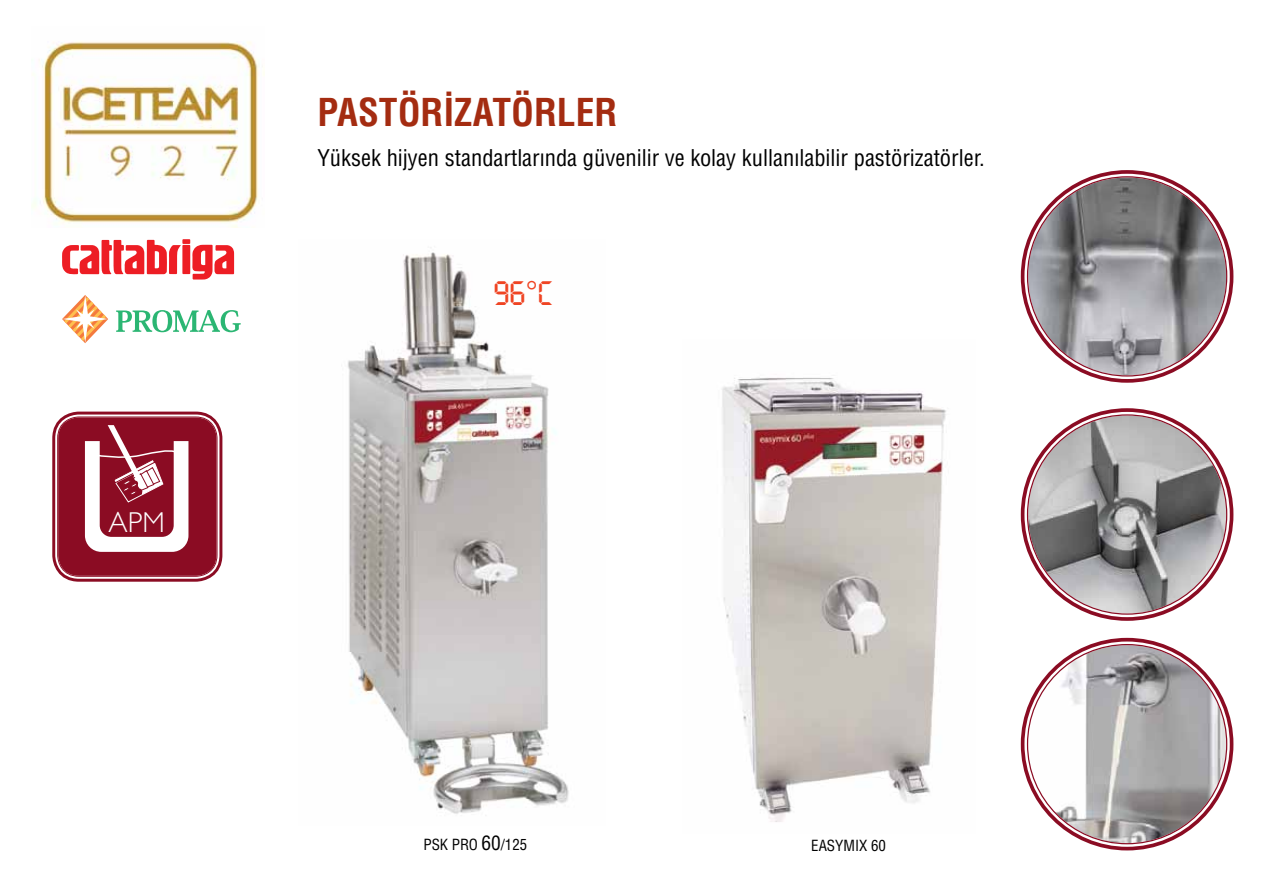
<style>
.page{position:relative;width:1276px;height:893px;background:#fff}
.page>*{position:absolute;margin:0;border:0;box-sizing:border-box;transform-origin:0 0}
.t1{font:37.5px "Helvetica Cond Bold Tr";color:#a42c11}
.t2{font:33px "Digiface Tr";color:#ef4423}
.t3{font:300 28.65px "Gill Sans";color:#fff}
.t4{font:22.5px "Helvetica Cond Normal Tr";color:#000}
.t5{font:15px "Helvetica Cond Normal Tr";color:#000}
.s1{font-size:19.5px}
</style>
<div class="page">
<img style="left:348px;top:247px;width:221px;height:567px">
<img style="left:32px;top:41px;width:232px;height:186px">
<img style="left:722px;top:377px;width:224px;height:445px">
<img style="left:1028px;top:177px;width:198px;height:198px;border-radius:99px">
<img style="left:1028px;top:416px;width:198px;height:197px;border-radius:99px">
<img style="left:1028px;top:645px;width:198px;height:198px;border-radius:99px">
<svg style="left:52px;top:411px;width:171px;height:171px"></svg>
<svg style="left:62px;top:239px;width:172px;height:41px"></svg>
<svg style="left:62px;top:295px;width:46px;height:48px"></svg>
<svg style="left:116px;top:310px;width:125px;height:22px"></svg>
<p class="t3" style="left:109px;top:506px;width:58px">APM</p>
<h1 class="t1" style="left:317px;top:90px;width:301px">PASTÖRİZATÖRLER</h1>
<p class="t4" style="left:317px;top:144px;width:669px">Yüksek hijyen standartlarında güvenilir ve kolay kullanılabilir pastörizatörler.</p>
<h2 class="t2" style="left:493px;top:272px;width:60px">96°C</h2>
<p class="t5" style="left:423px;top:835px;width:105px">PSK PRO <span class="s1">60</span>/125</p>
<p class="t5" style="left:811px;top:836px;width:76px">EASYMIX 60</p>
</div>
